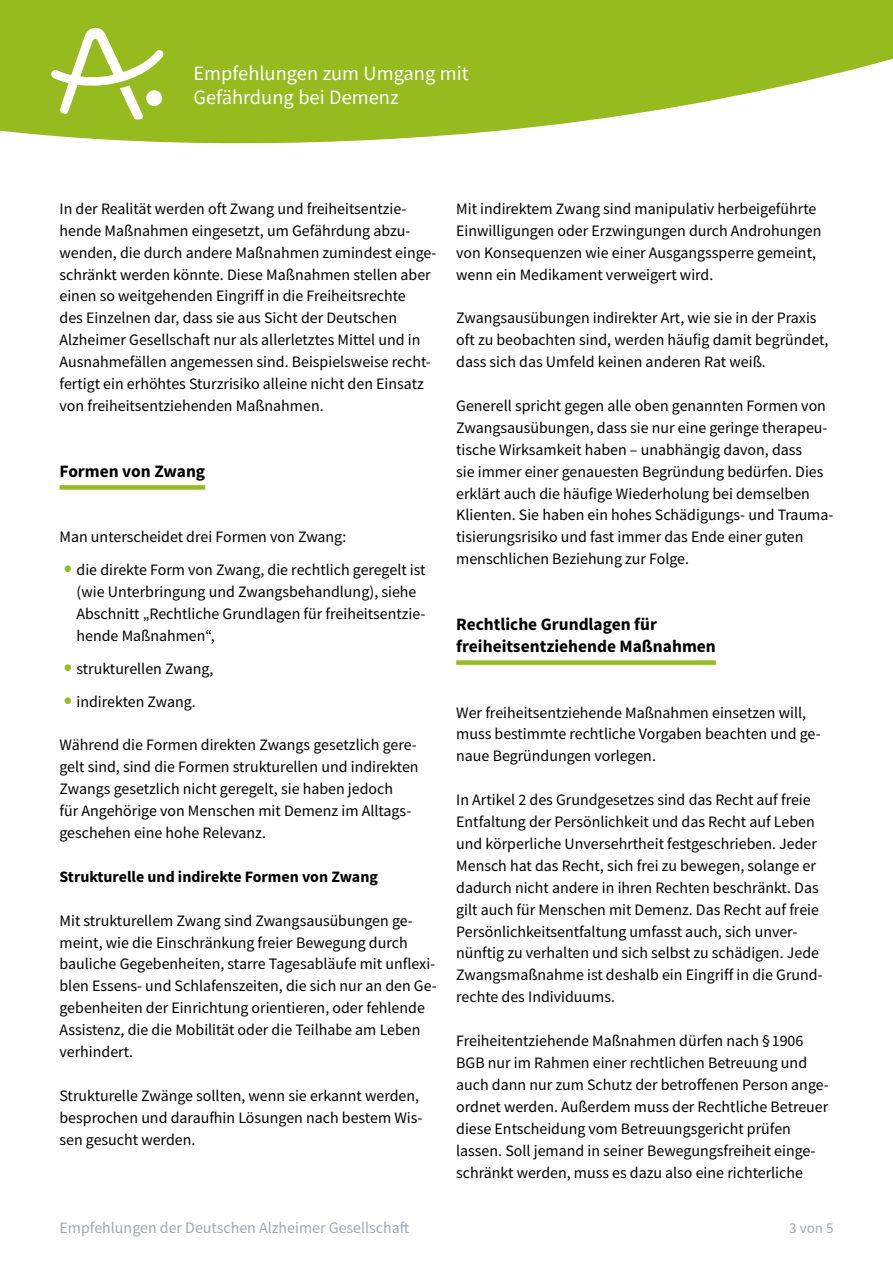
<style>
.page{position:relative;width:893px;height:1263px;background:#fff}
.page>*{position:absolute;margin:0;border:0;box-sizing:border-box;transform-origin:0 0}
.t1{font:20.4px/24.5px "Source Sans Pro";color:#fff}
.Zwischenüberschrift{font:700 17.4px/21.9px "Source Sans Pro";color:#000}
.fließtext_ohne-Absta{font:15.9px/21.9px "Source Sans Pro";color:#000}
.t2{font:15.9px "Source Sans Pro";color:#9ca9b1}
.Zwischenüberschrift-2{font:700 15.9px "Source Sans Pro";color:#000}
.t3{font:15px "Source Sans Pro";color:#9ca9b1}
.s1{font-weight:700;font-size:24px;color:#95bb1e}
</style>
<div class="page">
<svg style="left:0;top:0;width:893px;height:143px;fill:#95bb1e"></svg>
<svg style="left:51px;top:28px;width:112px;height:92px"></svg>
<div style="left:60px;top:485px;width:145px;height:5px;background:#95bb1e"></div>
<div style="left:456px;top:660px;width:260px;height:5px;background:#95bb1e"></div>
<p class="t1" style="left:193px;top:61px;width:277px">Empfehlungen zum Umgang mit<br>Gefährdung bei Demenz</p>
<p class="fließtext_ohne-Absta" style="left:60px;top:197px;width:378px">In der Realität werden oft Zwang und freiheitsentzie&shy;hende Maßnahmen eingesetzt, um Gefährdung abzu&shy;wenden, die durch andere Maßnahmen zumindest einge&shy;schränkt werden könnte. Diese Maßnahmen stellen aber einen so weitgehenden Eingriff in die Freiheitsrechte<br>des Einzelnen dar, dass sie aus Sicht der Deutschen Alzheimer Gesellschaft nur als allerletztes Mittel und in Ausnahmefällen angemessen sind. Beispielsweise recht&shy;fertigt ein erhöhtes Sturzrisiko alleine nicht den Einsatz von freiheitsentziehenden Maßnahmen.</p>
<p class="Zwischenüberschrift" style="left:60px;top:460px;width:147px">Formen von Zwang</p>
<p class="fließtext_ohne-Absta" style="left:60px;top:526px;width:288px">Man unterscheidet drei Formen von Zwang:</p>
<p class="fließtext_ohne-Absta" style="left:77px;top:559px;width:351px;text-indent:-13px"><span class="s1">•</span> die direkte Form von Zwang, die rechtlich geregelt ist (wie Unterbringung und Zwangsbehandlung), siehe Abschnitt „Rechtliche Grundlagen für freiheitsentzie&shy;hende Maßnahmen“,</p>
<p class="fließtext_ohne-Absta" style="left:64px;top:657px;width:151px"><span class="s1">•</span> strukturellen Zwang,</p>
<p class="fließtext_ohne-Absta" style="left:64px;top:690px;width:134px"><span class="s1">•</span> indirekten Zwang.</p>
<p class="fließtext_ohne-Absta" style="left:60px;top:734px;width:361px">Während die Formen direkten Zwangs gesetzlich gere&shy;gelt sind, sind die Formen strukturellen und indirekten Zwangs gesetzlich nicht geregelt, sie haben jedoch<br>für Angehörige von Menschen mit Demenz im Alltags&shy;geschehen eine hohe Relevanz.</p>
<p class="Zwischenüberschrift-2" style="left:60px;top:866px;width:320px">Strukturelle und indirekte Formen von Zwang</p>
<p class="fließtext_ohne-Absta" style="left:60px;top:909px;width:379px">Mit strukturellem Zwang sind Zwangsausübungen ge&shy;meint, wie die Einschränkung freier Bewegung durch bauliche Gegebenheiten, starre Tagesabläufe mit unflexi&shy;blen Essens- und Schlafenszeiten, die sich nur an den Ge&shy;gebenheiten der Einrichtung orientieren, oder fehlende Assistenz, die die Mobilität oder die Teilhabe am Leben verhindert.</p>
<p class="fließtext_ohne-Absta" style="left:60px;top:1084px;width:364px">Strukturelle Zwänge sollten, wenn sie erkannt werden, besprochen und daraufhin Lösungen nach bestem Wis&shy;sen gesucht werden.</p>
<p class="fließtext_ohne-Absta" style="left:456px;top:197px;width:367px">Mit indirektem Zwang sind manipulativ herbeigeführte Einwilligungen oder Erzwingungen durch Androhungen von Konsequenzen wie einer Ausgangssperre gemeint, wenn ein Medikament verweigert wird.</p>
<p class="fließtext_ohne-Absta" style="left:456px;top:307px;width:374px">Zwangsausübungen indirekter Art, wie sie in der Praxis oft zu beobachten sind, werden häufig damit begründet, dass sich das Umfeld keinen anderen Rat weiß.</p>
<p class="fließtext_ohne-Absta" style="left:456px;top:395px;width:379px">Generell spricht gegen alle oben genannten Formen von Zwangsausübungen, dass sie nur eine geringe therapeu&shy;tische Wirksamkeit haben – unabhängig davon, dass<br>sie immer einer genauesten Begründung bedürfen. Dies erklärt auch die häufige Wiederholung bei demselben Klienten. Sie haben ein hohes Schädigungs- und Trauma&shy;tisierungsrisiko und fast immer das Ende einer guten menschlichen Beziehung zur Folge.</p>
<p class="Zwischenüberschrift" style="left:456px;top:613px;width:261px">Rechtliche Grundlagen für freiheitsentziehende Maßnahmen</p>
<p class="fließtext_ohne-Absta" style="left:456px;top:701px;width:366px">Wer freiheitsentziehende Maßnahmen einsetzen will, muss bestimmte rechtliche Vorgaben beachten und ge&shy;naue Begründungen vorlegen.</p>
<p class="fließtext_ohne-Absta" style="left:456px;top:789px;width:368px">In Artikel 2 des Grundgesetzes sind das Recht auf freie Entfaltung der Persönlichkeit und das Recht auf Leben und körperliche Unversehrtheit festgeschrieben. Jeder Mensch hat das Recht, sich frei zu bewegen, solange er dadurch nicht andere in ihren Rechten beschränkt. Das gilt auch für Menschen mit Demenz. Das Recht auf freie Persönlichkeitsentfaltung umfasst auch, sich unver&shy;nünftig zu verhalten und sich selbst zu schädigen. Jede Zwangsmaßnahme ist deshalb ein Eingriff in die Grund&shy;rechte des Individuums.</p>
<p class="fließtext_ohne-Absta" style="left:456px;top:1030px;width:374px">Freiheitentziehende Maßnahmen dürfen nach § 1906<br>BGB nur im Rahmen einer rechtlichen Betreuung und auch dann nur zum Schutz der betroffenen Person ange&shy;ordnet werden. Außerdem muss der Rechtliche Betreuer diese Entscheidung vom Betreuungsgericht prüfen lassen. Soll jemand in seiner Bewegungsfreiheit einge&shy;schränkt werden, muss es dazu also eine richterliche</p>
<p class="t2" style="left:60px;top:1218px;width:351px">Empfehlungen der Deutschen Alzheimer Gesellschaft</p>
<p class="t3" style="left:789px;top:1219px;width:46px">3 von 5</p>
</div>
